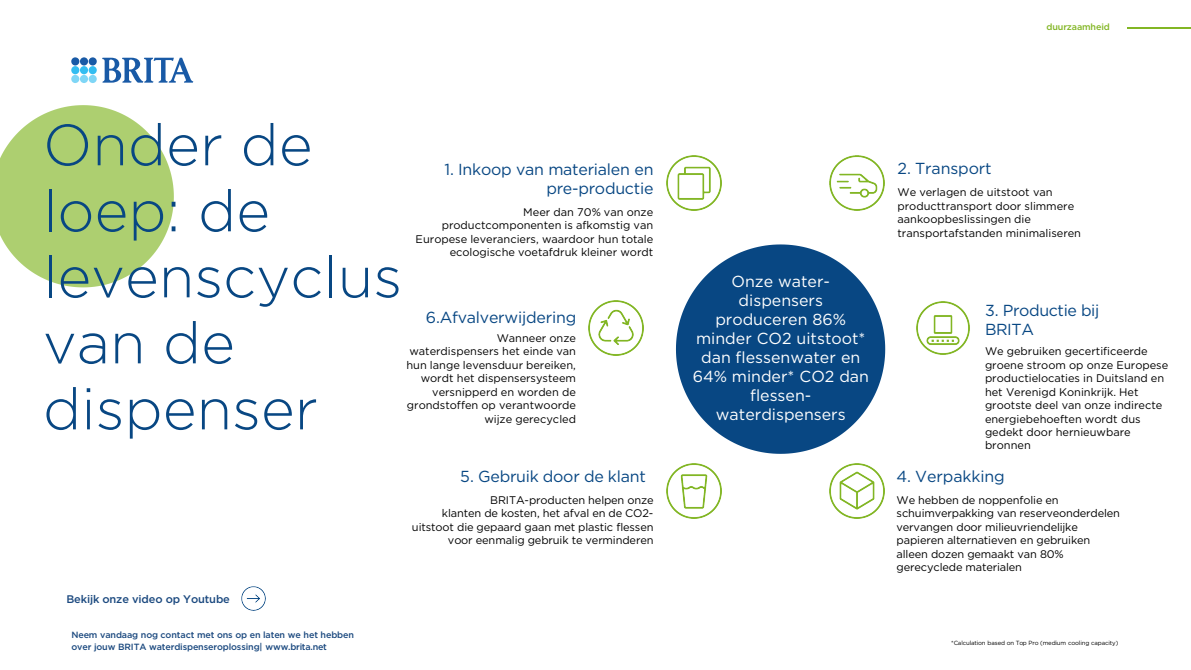
<style>
.page{position:relative;width:1191px;height:670px;background:#fff}
.page>*{position:absolute;margin:0;border:0;box-sizing:border-box;transform-origin:0 0}
.t1{font:300 58px/66px "Gotham";color:#084783}
.t2{font:16px/19.1px "Gotham";letter-spacing:-.015em;color:#084783;text-align:right}
.t3{font:16px/19px "Gotham";color:#fff;text-align:center}
.t4{font:11px/13.5px "Gotham";letter-spacing:-.005em;color:#000}
.t5{font:500 11px "Gotham";letter-spacing:-.01em;color:#1b497f}
.t6{font:500 9px/12px "Gotham";letter-spacing:-.015em;color:#1b497f}
.t7{font:500 9px "Gotham";letter-spacing:-.015em;color:#82b624}
.t8{font:6px "Gotham";letter-spacing:-.02em;color:#000}
</style>
<div class="page">
<img style="left:666px;top:464px;width:55px;height:55px">
<img style="left:830px;top:464px;width:55px;height:55px">
<img style="left:916px;top:301px;width:54px;height:54px">
<img style="left:830px;top:155px;width:55px;height:55px">
<img style="left:666px;top:155px;width:55px;height:55px">
<svg style="left:676px;top:244px;width:209px;height:210px;fill:#084783"></svg>
<svg style="left:0;top:105px;width:174px;height:182px"></svg>
<hr style="left:1127px;top:27px;width:63px;height:1px;background:#82b624">
<div style="left:89px;top:75px;width:8px;height:8px;background:#7fd6f6;border-radius:50%"></div>
<div style="left:80px;top:75px;width:8px;height:8px;background:#7fd6f6;border-radius:50%"></div>
<div style="left:71px;top:75px;width:8px;height:8px;background:#7fd6f6;border-radius:50%"></div>
<div style="left:89px;top:57px;width:8px;height:9px;background:#195aa6;border-radius:50%"></div>
<div style="left:80px;top:57px;width:8px;height:9px;background:#195aa6;border-radius:50%"></div>
<div style="left:71px;top:57px;width:8px;height:9px;background:#195aa6;border-radius:50%"></div>
<div style="left:89px;top:66px;width:8px;height:8px;background:#33bdf1;border-radius:50%"></div>
<div style="left:80px;top:66px;width:8px;height:8px;background:#33bdf1;border-radius:50%"></div>
<div style="left:71px;top:66px;width:8px;height:8px;background:#33bdf1;border-radius:50%"></div>
<svg style="left:102px;top:58px;width:91px;height:25px"></svg>
<img style="left:242px;top:586px;width:24px;height:24px">
<img style="left:589px;top:301px;width:55px;height:55px">
<h1 class="t1" style="left:43px;top:110px;width:361px">Onder de loep: de levenscyclus van de dispenser</h1>
<h2 class="t2" style="left:444px;top:159px;width:211px">1. Inkoop van materialen en pre-productie</h2>
<p class="t4" style="left:416px;top:205px;width:239px;text-align:right">Meer dan 70% van onze productcomponenten is afkomstig van Europese leveranciers, waardoor hun totale ecologische voetafdruk kleiner wordt</p>
<h2 class="t2" style="left:426px;top:307px;width:152px">6.Afvalverwijdering</h2>
<p class="t4" style="left:406px;top:331px;width:171px;text-align:right">Wanneer onze waterdispensers het einde van hun lange levensduur bereiken, wordt het dispensersysteem versnipperd en worden de grondstoffen op verantwoorde wijze gerecycled</p>
<h2 class="t2" style="left:460px;top:466px;width:187px">5. Gebruik door de klant</h2>
<p class="t4" style="left:412px;top:493px;width:243px;text-align:right">BRITA-producten helpen onze<br>klanten de kosten, het afval en de CO2- uitstoot die gepaard gaan met plastic flessen voor eenmalig gebruik te verminderen</p>
<p class="t5" style="left:66px;top:592px;width:165px">Bekijk onze video op Youtube</p>
<p class="t6" style="left:71px;top:628px;width:284px">Neem vandaag nog contact met ons op en laten we het hebben over jouw BRITA waterdispenseroplossing| www.brita.net</p>
<p class="t7" style="left:1046px;top:21px;width:65px">duurzaamheid</p>
<h2 class="t3" style="left:693px;top:271px;width:178px">Onze water&shy;dispensers produceren 86% minder CO2 uitstoot* dan flessenwater en<br>64% minder* CO2 dan flessen&shy;waterdispensers</h2>
<h2 class="t2" style="left:898px;top:159px;width:96px">2. Transport</h2>
<p class="t4" style="left:898px;top:186px;width:185px">We verlagen de uitstoot van producttransport door slimmere aankoopbeslissingen die transportafstanden minimaliseren</p>
<h2 class="t2" style="left:985px;top:301px;width:116px;text-align:left">3. Productie bij<br>BRITA</h2>
<p class="t4" style="left:985px;top:344px;width:185px">We gebruiken gecertificeerde groene stroom op onze Europese productielocaties in Duitsland en het Verenigd Koninkrijk. Het grootste deel van onze indirecte energiebehoeften wordt dus gedekt door hernieuwbare bronnen</p>
<h2 class="t2" style="left:897px;top:466px;width:110px">4. Verpakking</h2>
<p class="t4" style="left:897px;top:493px;width:225px">We hebben de noppenfolie en schuimverpakking van reserveonderdelen vervangen door milieuvriendelijke papieren alternatieven en gebruiken alleen dozen gemaakt van 80% gerecyclede materialen</p>
<p class="t8" style="left:951px;top:639px;width:169px">*Calculation based on Top Pro (medium cooling capacity)</p>
</div>
